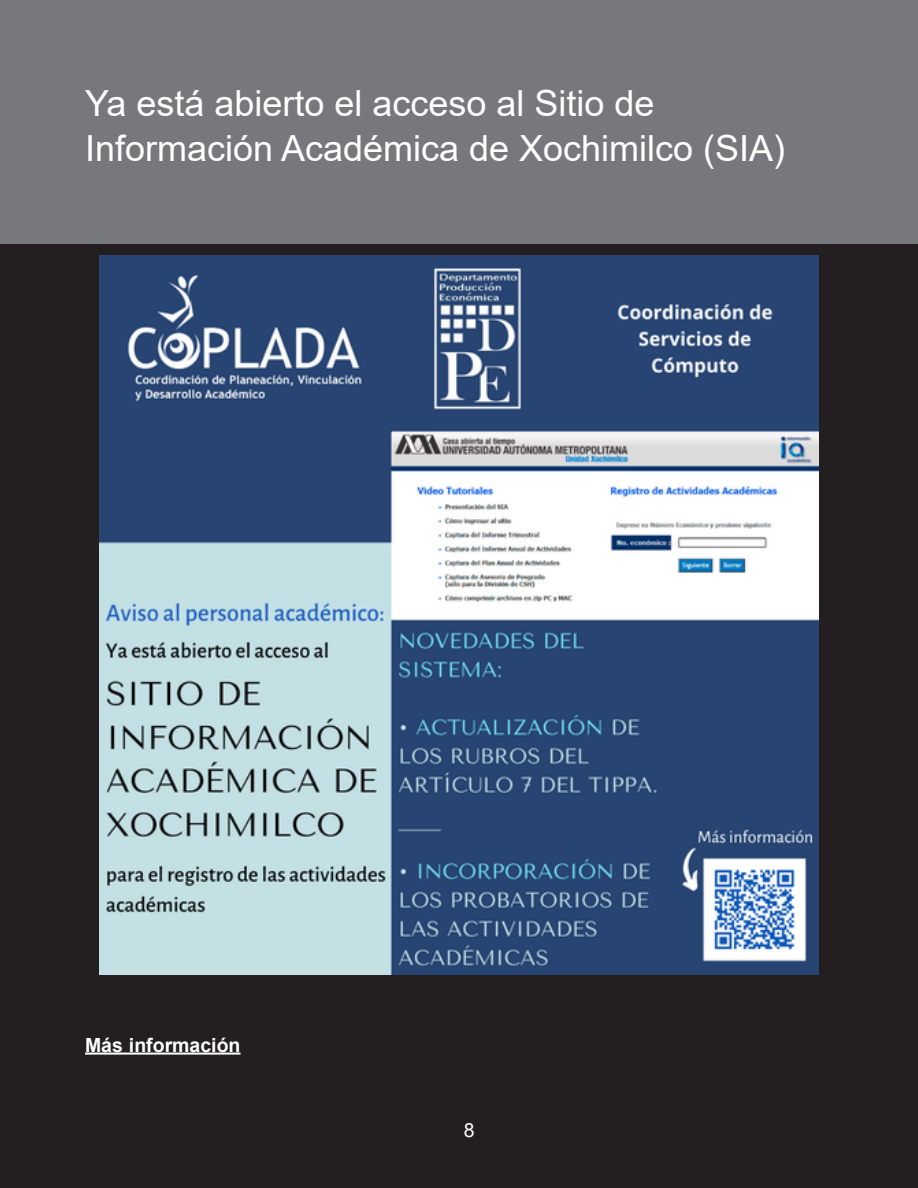
<style>
.page{position:relative;width:918px;height:1188px;background:#fff}
.page>*{position:absolute;margin:0;border:0;box-sizing:border-box;transform-origin:0 0}
.cabeza1Convocatorias{font:36px/45px "Arial";color:#fff}
.cuerpoArticulos_sin{font:700 19.5px "Arial";color:#fff}
.t1{font:19.5px "Arial";color:#fff}
</style>
<div class="page">
<div style="left:0;top:244px;width:918px;height:944px;background:#231f20"></div>
<div style="left:0;top:0;width:918px;height:244px;background:#76787b"></div>
<hr style="left:85px;top:1053px;width:156px;height:2px;background:#fff">
<img style="left:99px;top:255px;width:720px;height:720px">
<p class="cabeza1Convocatorias" style="left:85px;top:80px;width:702px">Ya está abierto el acceso al Sitio de<br>Información Académica de Xochimilco (SIA)</p>
<p class="cuerpoArticulos_sin" style="left:85px;top:1031px;width:157px">Más información</p>
<p class="t1" style="left:464px;top:1117px;width:12px">8</p>
</div>
